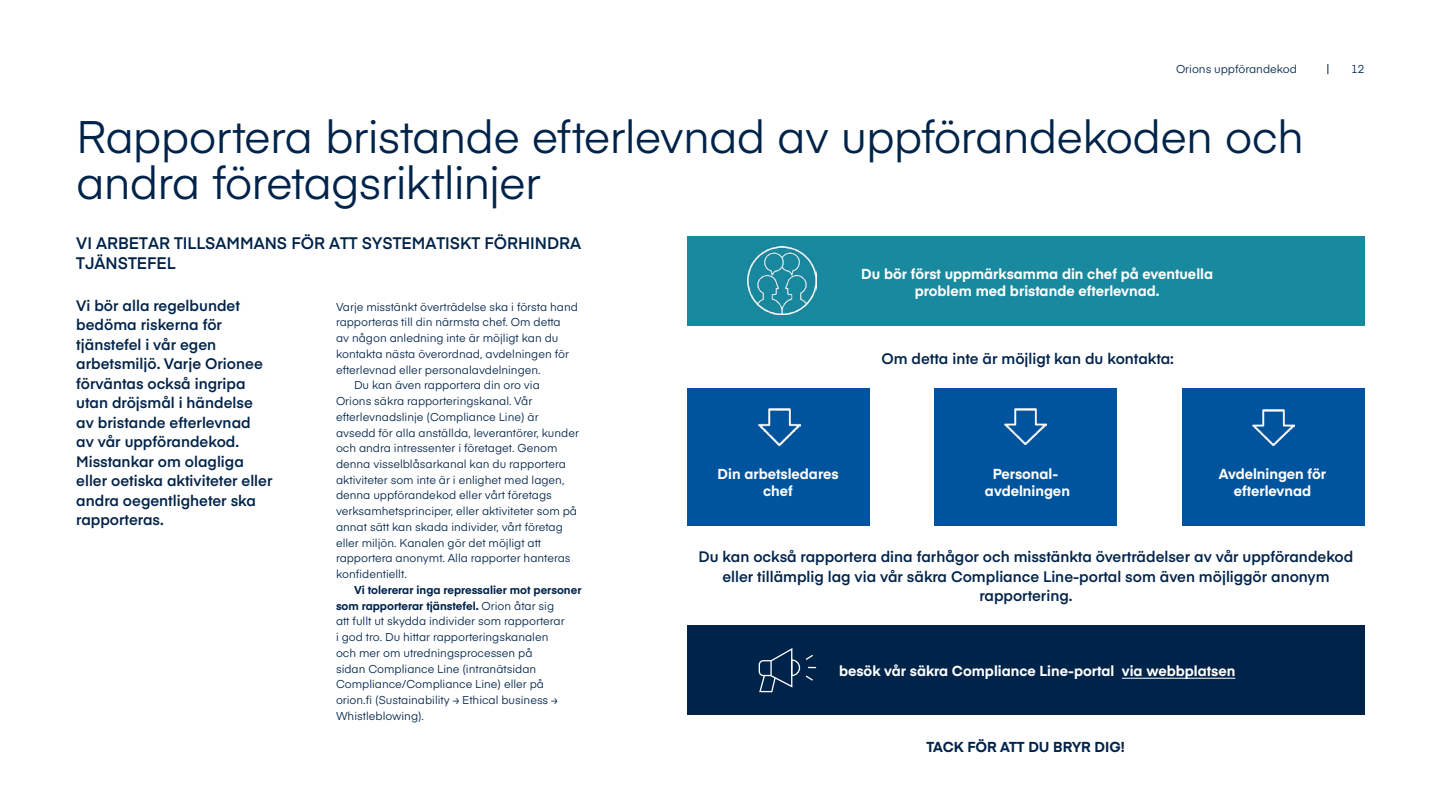
<style>
.page{position:relative;width:1440px;height:810px;background:#fff}
.page>*{position:absolute;margin:0;border:0;box-sizing:border-box;transform-origin:0 0}
.t1{font:45px/46.5px "Eina 03";letter-spacing:-.02em;color:#00234a}
.t2{font:600 16.5px/20.2px "Eina 03";color:#00234a}
.t3{font:600 15px/19.5px "Eina 03";color:#00234a}
.t4{font:700 14.25px/16.5px "Eina 03";color:#fff;text-align:center}
.t5{font:700 14.25px "Eina 03";color:#00234a}
.t6{font:11.25px/15.8px "Eina 03";color:#00234a}
.s1{font-weight:700}
.s2{color:#00234a}
</style>
<div class="page">
<div style="left:687px;top:236px;width:677px;height:90px;background:#19899f"></div>
<img style="left:748px;top:246px;width:68px;height:69px">
<div style="left:687px;top:625px;width:677px;height:90px;background:#00234a"></div>
<hr style="left:1122px;top:678px;width:113px;height:1px;background:#fff">
<div style="left:687px;top:389px;width:182px;height:137px;background:#00549e"></div>
<img style="left:759px;top:409px;width:42px;height:36px">
<div style="left:935px;top:389px;width:182px;height:137px;background:#00549e"></div>
<img style="left:1005px;top:409px;width:42px;height:36px">
<div style="left:1182px;top:389px;width:182px;height:137px;background:#00549e"></div>
<img style="left:1252px;top:409px;width:42px;height:37px">
<svg style="left:759px;top:648px;width:57px;height:44px"></svg>
<p class="t6" style="left:1176px;top:61px;width:123px">Orions uppförandekod</p>
<p class="t6" style="left:1351px;top:61px;width:15px">12</p>
<h1 class="t1" style="left:76px;top:111px;width:1229px">Rapportera bristande efterlevnad av uppförandekoden och andra företagsriktlinjer</h1>
<h2 class="t2" style="left:76px;top:232px;width:506px">VI ARBETAR TILLSAMMANS FÖR ATT SYSTEMATISKT FÖRHINDRA<br>TJÄNSTEFEL</h2>
<p class="t3" style="left:76px;top:294px;width:198px">Vi bör alla regelbundet bedöma riskerna för tjänstefel i vår egen arbetsmiljö. Varje Orionee förväntas också ingripa utan dröjsmål i händelse av bristande efterlevnad<br>av vår uppförandekod.<br>Misstankar om olagliga eller oetiska aktiviteter eller andra oegentligheter ska rapporteras.</p>
<p class="t6" style="left:336px;top:298px;width:243px">Varje misstänkt överträdelse ska i första hand</p>
<p class="t6" style="left:336px;top:314px;width:226px">rapporteras till din närmsta chef. Om detta</p>
<p class="t6" style="left:336px;top:329px;width:224px">av någon anledning inte är möjligt kan du</p>
<p class="t6" style="left:336px;top:345px;width:234px">kontakta nästa överordnad, avdelningen för</p>
<p class="t6" style="left:336px;top:361px;width:206px">efterlevnad eller personalavdelningen.</p>
<p class="t6" style="left:354px;top:377px;width:187px">Du kan även rapportera din oro via</p>
<p class="t6" style="left:336px;top:392px;width:198px">Orions säkra rapporteringskanal. Vår</p>
<p class="t6" style="left:336px;top:408px;width:204px">efterlevnadslinje (Compliance Line) är</p>
<p class="t6" style="left:336px;top:424px;width:245px">avsedd för alla anställda, leverantörer, kunder</p>
<p class="t6" style="left:336px;top:440px;width:223px">och andra intressenter i företaget. Genom</p>
<p class="t6" style="left:336px;top:455px;width:231px">denna visselblåsarkanal kan du rapportera</p>
<p class="t6" style="left:336px;top:471px;width:230px">aktiviteter som inte är i enlighet med lagen,</p>
<p class="t6" style="left:336px;top:487px;width:217px">denna uppförandekod eller vårt företags</p>
<p class="t6" style="left:336px;top:503px;width:243px">verksamhetsprinciper, eller aktiviteter som på</p>
<p class="t6" style="left:336px;top:518px;width:228px">annat sätt kan skada individer, vårt företag</p>
<p class="t6" style="left:336px;top:534px;width:207px">eller miljön. Kanalen gör det möjligt att</p>
<p class="t6" style="left:336px;top:550px;width:236px">rapportera anonymt. Alla rapporter hanteras</p>
<p class="t6" style="left:336px;top:566px;width:72px">konfidentiellt.</p>
<p class="t6" style="left:336px;top:581px;width:247px;text-indent:18px"><span class="s1">Vi tolererar inga repressalier mot personer som rapporterar tjänstefel.</span> Orion åtar sig<br>att fullt ut skydda individer som rapporterar<br>i god tro. Du hittar rapporteringskanalen<br>och mer om utredningsprocessen på<br>sidan Compliance Line (intranätsidan Compliance/Compliance Line) eller på orion.fi (Sustainability ≥ Ethical business ≥ Whistleblowing).</p>
<p class="t4" style="left:861px;top:265px;width:353px">Du bör först uppmärksamma din chef på eventuella problem med bristande efterlevnad.</p>
<h3 class="t3" style="left:881px;top:348px;width:294px">Om detta inte är möjligt kan du kontakta:</h3>
<p class="t4" style="left:718px;top:465px;width:122px">Din arbetsledares chef</p>
<p class="t4" style="left:985px;top:465px;width:86px">Personal&shy;avdelningen</p>
<p class="t4" style="left:1219px;top:465px;width:109px">Avdelningen för efterlevnad</p>
<h3 class="t3" style="left:699px;top:546px;width:656px;text-align:center">Du kan också rapportera dina farhågor och misstänkta överträdelser av vår uppförandekod eller tillämplig lag via vår säkra Compliance Line-portal som även möjliggör anonym rapportering.</h3>
<p class="t4" style="left:839px;top:662px;width:398px">besök vår säkra Compliance Line-portal<span class="s2">l</span> via webbplatsen</p>
<p class="t5" style="left:926px;top:736px;width:200px">TACK FÖR ATT DU BRYR DIG!</p>
</div>
